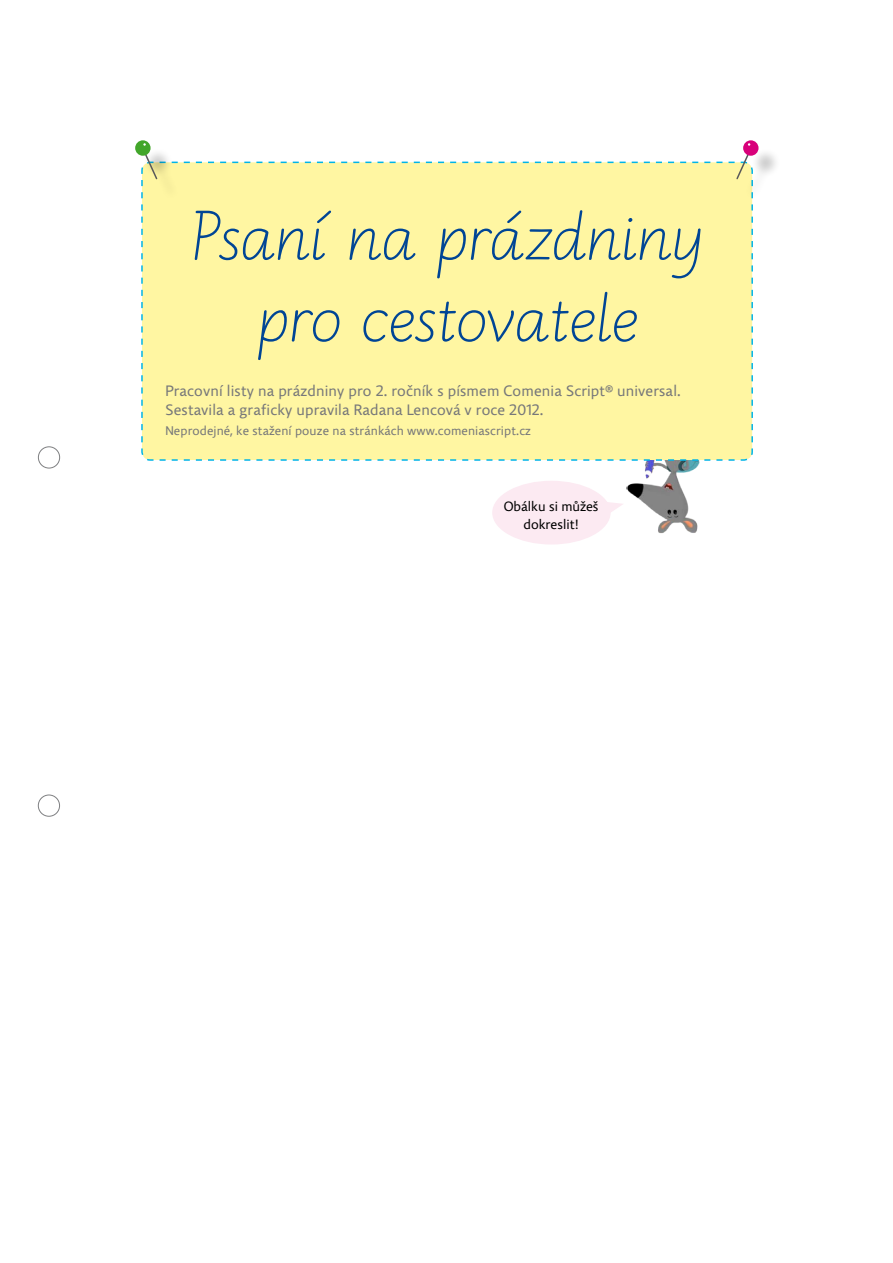
<style>
.page{position:relative;width:893px;height:1263px;background:#fff}
.page>*{position:absolute;margin:0;border:0;box-sizing:border-box;transform-origin:0 0}
.t1{font:italic 67.95px/81.6px "Comenia Scriptuni";color:#004595;text-align:center}
.t2{font:15.15px/19.5px "Comenia Sans";letter-spacing:.01em;color:#77787a}
.t3{font:13.5px/18px "Comenia Sans";color:#000;text-align:center}
.t4{font:12.6px "Comenia Sans";letter-spacing:.01em;color:#77787a}
</style>
<div class="page">
<div style="left:38px;top:795px;width:22px;height:21px;border:1px solid #7e7f81;border-radius:50%"></div>
<div style="left:38px;top:446px;width:22px;height:22px;border:1px solid #7e7f81;border-radius:50%"></div>
<img style="left:626px;top:461px;width:74px;height:73px">
<svg style="left:141px;top:445px;width:612px;height:16px;background:#f2f2a9"></svg>
<div style="left:492px;top:481px;width:119px;height:63px;background:#fceaf2;border-radius:50%"></div>
<svg style="left:608px;top:502px;width:15px;height:10px"></svg>
<div style="left:743px;top:147px;width:37px;height:54px;background:#000;opacity:.2"></div>
<div style="left:743px;top:140px;width:15px;height:16px;background:#d8007a;border-radius:50%"></div>
<svg style="left:135px;top:140px;width:16px;height:16px"></svg>
<svg style="left:141px;top:143px;width:612px;height:302px;background:#fdf5a7"></svg>
<h1 class="t1" style="left:192px;top:195px;width:512px">Psaní na prázdniny pro cestovatele</h1>
<p class="t2" style="left:165px;top:381px;width:517px">Pracovní listy na prázdniny pro 2. ročník s písmem Comenia Script® universal.<br>Sestavila a graficky upravila Radana Lencová v roce 2012.</p>
<p class="t4" style="left:165px;top:422px;width:367px">Neprodejné, ke stažení pouze na stránkách www.comeniascript.cz</p>
<p class="t3" style="left:504px;top:497px;width:96px">Obálku si můžeš dokreslit!</p>
</div>
